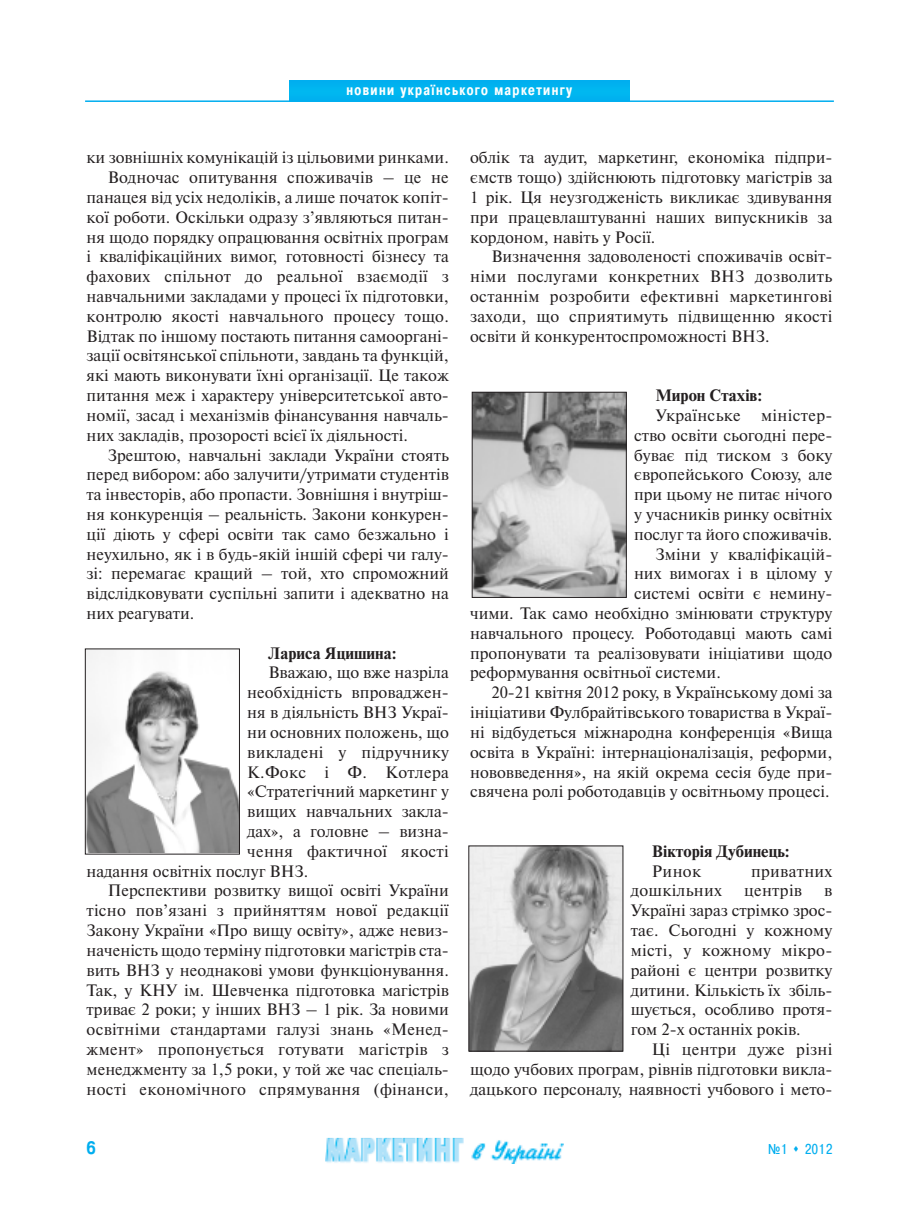
<style>
.page{position:relative;width:919px;height:1217px;background:#fff}
.page>*{position:absolute;margin:0;border:0;box-sizing:border-box;transform-origin:0 0}
.t1{font:700 18px "Pragmatica Cond C";color:#00aeef}
.t2{font:16.5px/19.8px "Newton C";color:#231f20;text-align:justify}
.t3{font:16.5px "Newton C";letter-spacing:.02em;color:#231f20}
.t4{font:700 16.5px "Newton C";color:#231f20}
.t5{font:700 15px "Pragmatica Cond C";letter-spacing:.105em;color:#fff;scale:.9 1}
.t6{font:14.25px "Pragmatica Cond C";color:#00aeef}
</style>
<div class="page">
<img style="left:325px;top:1137px;width:139px;height:26px">
<img style="left:471px;top:1140px;width:92px;height:23px">
<div style="left:289px;top:81px;width:340px;height:19px;background:#00b3ef"></div>
<hr style="left:85px;top:100px;width:748px;height:2px;background:#00aeef">
<img style="left:87px;top:650px;width:151px;height:202px">
<div style="left:85px;top:648px;width:155px;height:206px;border:1px solid #231f20"></div>
<img style="left:474px;top:394px;width:150px;height:201px">
<div style="left:472px;top:392px;width:154px;height:205px;border:1px solid #231f20"></div>
<img style="left:470px;top:847px;width:151px;height:202px">
<div style="left:468px;top:845px;width:155px;height:206px;border:1px solid #231f20"></div>
<p class="t5" style="left:346px;top:81px;width:252px">новини українського маркетингу</p>
<p class="t2" style="left:87px;top:148px;width:364px">ки зовнішніх комунікацій із цільовими ринками.</p>
<p class="t2" style="left:108px;top:167px;width:342px">Водночас опитування споживачів – це не</p>
<p class="t2" style="left:87px;top:187px;width:364px">панацея від усіх недоліків, а лише початок копіт-</p>
<p class="t2" style="left:87px;top:207px;width:364px">кої роботи. Оскільки одразу з’являються питан-</p>
<p class="t2" style="left:87px;top:227px;width:364px">ня щодо порядку опрацювання освітніх програм</p>
<p class="t2" style="left:87px;top:247px;width:364px">і кваліфікаційних вимог, готовності бізнесу та</p>
<p class="t3" style="left:87px;top:267px;width:364px">фахових спільнот до реальної взаємодії з</p>
<p class="t2" style="left:87px;top:286px;width:364px">навчальними закладами у процесі їх підготовки,</p>
<p class="t2" style="left:87px;top:306px;width:364px">контролю якості навчального процесу тощо.</p>
<p class="t2" style="left:87px;top:326px;width:364px">Відтак по іншому постають питання самооргані-</p>
<p class="t2" style="left:87px;top:346px;width:364px">зації освітянської спільноти, завдань та функцій,</p>
<p class="t2" style="left:87px;top:365px;width:364px">які мають виконувати їхні організації. Це також</p>
<p class="t2" style="left:87px;top:385px;width:364px">питання меж і характеру університетської авто-</p>
<p class="t2" style="left:87px;top:405px;width:364px">номії, засад і механізмів фінансування навчаль-</p>
<p class="t2" style="left:87px;top:425px;width:323px">них закладів, прозорості всієї їх діяльності.</p>
<p class="t2" style="left:108px;top:445px;width:342px">Зрештою, навчальні заклади України стоять</p>
<p class="t2" style="left:87px;top:464px;width:364px">перед вибором: або залучити/утримати студентів</p>
<p class="t2" style="left:87px;top:484px;width:364px">та інвесторів, або пропасти. Зовнішня і внутріш-</p>
<p class="t2" style="left:87px;top:504px;width:364px">ня конкуренція – реальність. Закони конкурен-</p>
<p class="t2" style="left:87px;top:524px;width:364px">ції діють у сфері освіти так само безжально і</p>
<p class="t2" style="left:87px;top:544px;width:364px">неухильно, як і в будь-якій іншій сфері чи галу-</p>
<p class="t2" style="left:87px;top:563px;width:364px">зі: перемагає кращий – той, хто спроможний</p>
<p class="t2" style="left:87px;top:583px;width:364px">відслідковувати суспільні запити і адекватно на</p>
<p class="t2" style="left:87px;top:603px;width:109px">них реагувати.</p>
<p class="t4" style="left:268px;top:643px;width:130px">Лариса Яцишина:</p>
<p class="t2" style="left:268px;top:662px;width:182px">Вважаю, що вже назріла</p>
<p class="t2" style="left:247px;top:682px;width:203px">необхідність впроваджен-</p>
<p class="t2" style="left:247px;top:702px;width:203px">ня в діяльність ВНЗ Украї-</p>
<p class="t2" style="left:247px;top:722px;width:203px">ни основних положень, що</p>
<p class="t3" style="left:247px;top:742px;width:203px">викладені у підручнику</p>
<p class="t3" style="left:247px;top:762px;width:203px">К.Фокс і Ф. Котлера</p>
<p class="t2" style="left:247px;top:781px;width:203px">«Стратегічний маркетинг у</p>
<p class="t2" style="left:247px;top:801px;width:203px">вищих навчальних закла-</p>
<p class="t2" style="left:247px;top:821px;width:203px">дах», а головне – визна-</p>
<p class="t3" style="left:247px;top:841px;width:203px">чення фактичної якості</p>
<p class="t2" style="left:87px;top:860px;width:223px">надання освітніх послуг ВНЗ.</p>
<p class="t2" style="left:108px;top:880px;width:342px">Перспективи розвитку вищої освіті України</p>
<p class="t2" style="left:87px;top:900px;width:364px">тісно пов’язані з прийняттям нової редакції</p>
<p class="t2" style="left:87px;top:920px;width:364px">Закону України «Про вищу освіту», адже невиз-</p>
<p class="t2" style="left:87px;top:940px;width:364px">наченість щодо терміну підготовки магістрів ста-</p>
<p class="t2" style="left:87px;top:959px;width:364px">вить ВНЗ у неоднакові умови функціонування.</p>
<p class="t2" style="left:87px;top:979px;width:364px">Так, у КНУ ім. Шевченка підготовка магістрів</p>
<p class="t2" style="left:87px;top:999px;width:364px">триває 2 роки; у інших ВНЗ – 1 рік. За новими</p>
<p class="t2" style="left:87px;top:1019px;width:364px">освітніми стандартами галузі знань «Менед-</p>
<p class="t3" style="left:87px;top:1039px;width:364px">жмент» пропонується готувати магістрів з</p>
<p class="t2" style="left:87px;top:1058px;width:364px">менеджменту за 1,5 роки, у той же час спеціаль-</p>
<p class="t3" style="left:87px;top:1078px;width:364px">ності економічного спрямування (фінанси,</p>
<p class="t2" style="left:470px;top:148px;width:364px">облік та аудит, маркетинг, економіка підпри&shy;ємств тощо) здійснюють підготовку магістрів за 1 рік. Ця неузгодженість викликає здивування при працевлаштуванні наших випускників за кордоном, навіть у Росії.</p>
<p class="t2" style="left:470px;top:247px;width:364px;text-indent:21px">Визначення задоволеності споживачів освіт&shy;німи послугами конкретних ВНЗ дозволить останнім розробити ефективні маркетингові заходи, що сприятимуть підвищенню якості освіти й конкурентоспроможності ВНЗ.</p>
<p class="t4" style="left:655px;top:385px;width:108px">Мирон Стахів:</p>
<p class="t3" style="left:655px;top:405px;width:178px">Українське міністер-</p>
<p class="t2" style="left:634px;top:425px;width:200px">ство освіти сьогодні пере-</p>
<p class="t2" style="left:634px;top:445px;width:200px">буває під тиском з боку</p>
<p class="t2" style="left:634px;top:464px;width:200px">європейського Союзу, але</p>
<p class="t2" style="left:634px;top:484px;width:200px">при цьому не питає нічого</p>
<p class="t2" style="left:634px;top:504px;width:200px">у учасників ринку освітніх</p>
<p class="t2" style="left:634px;top:524px;width:200px">послуг та його споживачів.</p>
<p class="t2" style="left:655px;top:544px;width:178px">Зміни у кваліфікацій-</p>
<p class="t2" style="left:634px;top:563px;width:200px">них вимогах і в цілому у</p>
<p class="t2" style="left:634px;top:583px;width:200px">системі освіти є немину-</p>
<p class="t2" style="left:470px;top:603px;width:364px">чими. Так само необхідно змінювати структуру</p>
<p class="t2" style="left:470px;top:623px;width:364px">навчального процесу. Роботодавці мають самі</p>
<p class="t2" style="left:470px;top:643px;width:364px">пропонувати та реалізовувати ініціативи щодо</p>
<p class="t2" style="left:470px;top:662px;width:252px">реформування освітньої системи.</p>
<p class="t2" style="left:491px;top:682px;width:342px">20-21 квітня 2012 року, в Українському домі за</p>
<p class="t2" style="left:470px;top:702px;width:364px">ініціативи Фулбрайтівського товариства в Украї-</p>
<p class="t2" style="left:470px;top:722px;width:364px">ні відбудеться міжнародна конференція «Вища</p>
<p class="t2" style="left:470px;top:742px;width:364px">освіта в Україні: інтернаціоналізація, реформи,</p>
<p class="t2" style="left:470px;top:761px;width:364px">нововведення», на якій окрема сесія буде при-</p>
<p class="t2" style="left:470px;top:781px;width:361px">свячена ролі роботодавців у освітньому процесі.</p>
<p class="t4" style="left:652px;top:841px;width:139px">Вікторія Дубинець:</p>
<p class="t2" style="left:652px;top:860px;width:51px">Ринок</p>
<p class="t3" style="left:751px;top:861px;width:83px">приватних</p>
<p class="t3" style="left:630px;top:880px;width:93px">дошкільних</p>
<p class="t3" style="left:744px;top:880px;width:59px">центрів</p>
<p class="t2" style="left:630px;top:880px;width:203px;text-indent:193px">в Україні зараз стрімко зрос&shy;тає. Сьогодні у кожному місті, у кожному мікро&shy;районі є центри розвитку дитини. Кількість їх збіль&shy;шується, особливо протя&shy;гом 2-х останніх років.</p>
<p class="t2" style="left:470px;top:1039px;width:364px;text-indent:182px">Ці центри дуже різні щодо учбових програм, рівнів підготовки викла&shy;дацького персоналу, наявності учбового і мето-</p>
<p class="t1" style="left:87px;top:1136px;width:11px">6</p>
<p class="t6" style="left:768px;top:1140px;width:66px">№1 ▲ 2012</p>
</div>
